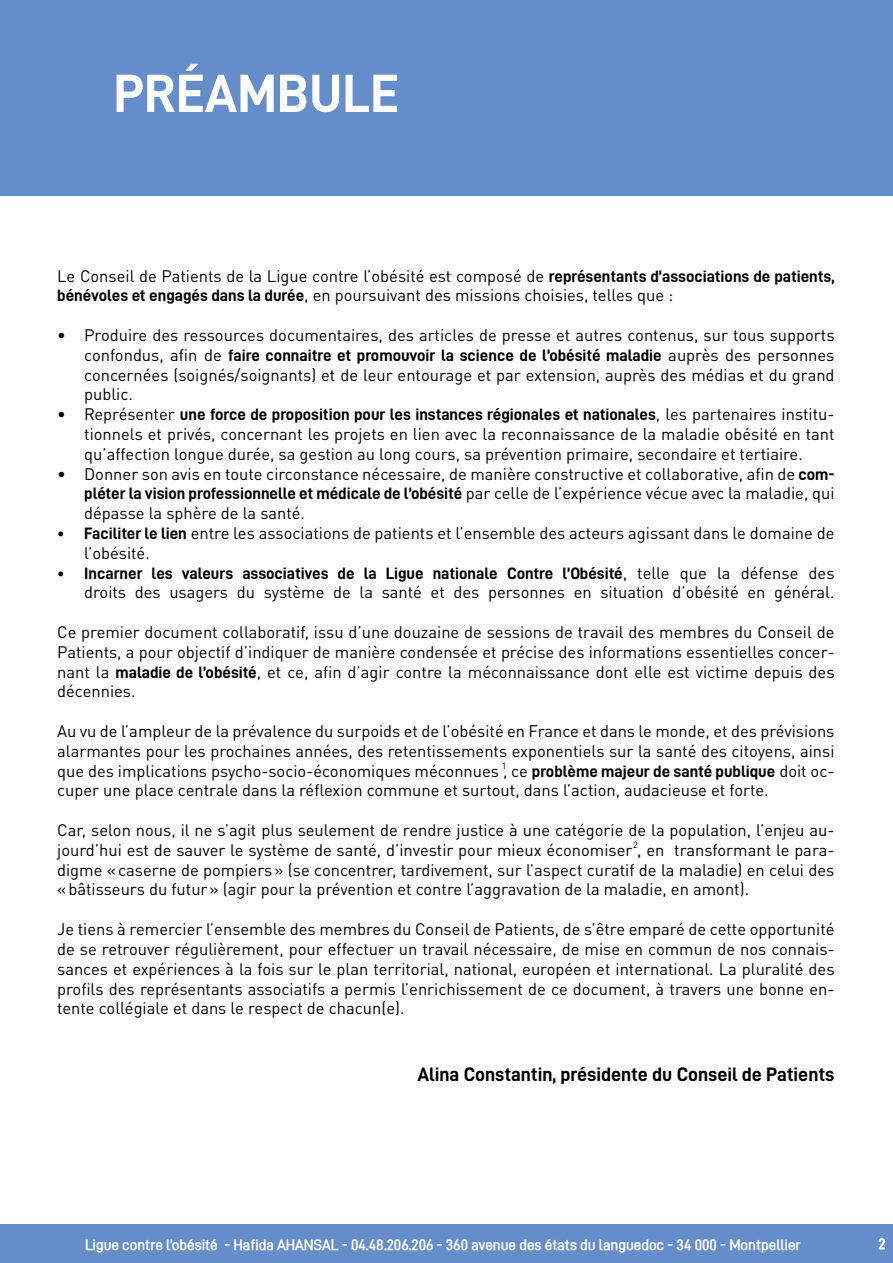
<style>
.page{position:relative;width:893px;height:1263px;background:#fff}
.page>*{position:absolute;margin:0;border:0;box-sizing:border-box;transform-origin:0 0}
.t1{font:54px "D DIN PRO Bold";color:#fff}
.t2{font:19.5px "D DIN PRO Bold";color:#000}
.t3{font:16.5px/19.8px "DIN Pro";color:#000}
.t4{font:16.5px "D DIN PRO Bold";color:#000}
.t5{font:700 15px "D DIN PRO Semi";color:#fff}
.t6{font:9px "DIN Pro";color:#000}
.s1{font-family:"D DIN PRO Bold"}
.s2{font-family:"DIN Pro"}
</style>
<div class="page">
<div style="left:0;top:0;width:893px;height:196px;background:#648dc9"></div>
<div style="left:0;top:1225px;width:893px;height:38px;background:#648dc9"></div>
<h1 class="t1" style="left:113px;top:63px;width:287px">PRÉAMBULE</h1>
<p class="t3" style="left:57px;top:264px;width:779px">Le Conseil de Patients de la Ligue contre l’obésité est composé de <span class="s1">représentants d’associations de patients, bénévoles et engagés dans la durée</span>, en poursuivant des missions choisies, telles que :</p>
<p class="t3" style="left:57px;top:323px;width:779px">• Produire des ressources documentaires, des articles de presse et autres contenus, sur tous supports</p>
<p class="t4" style="left:84px;top:346px;width:752px"><span class="s2">confondus, afin de</span> faire connaitre et promouvoir la science de l’obésité maladie <span class="s2">auprès des personnes</span></p>
<p class="t3" style="left:84px;top:363px;width:752px">concernées (soignés/soignants) et de leur entourage et par extension, auprès des médias et du grand public.</p>
<p class="t4" style="left:57px;top:405px;width:779px"><span class="s2">• Représenter</span> une force de proposition pour les instances régionales et nationales<span class="s2">, les partenaires institu-</span></p>
<p class="t3" style="left:84px;top:422px;width:752px">tionnels et privés, concernant les projets en lien avec la reconnaissance de la maladie obésité en tant qu’affection longue durée, sa gestion au long cours, sa prévention primaire, secondaire et tertiaire.</p>
<p class="t3" style="left:57px;top:462px;width:779px">• Donner son avis en toute circonstance nécessaire, de manière constructive et collaborative, afin de <span class="s1">com-</span></p>
<p class="t4" style="left:84px;top:485px;width:752px">pléter la vision professionnelle et médicale de l’obésité <span class="s2">par celle de l’expérience vécue avec la maladie, qui</span></p>
<p class="t3" style="left:84px;top:502px;width:222px">dépasse la sphère de la santé.</p>
<p class="t3" style="left:84px;top:521px;width:752px;text-indent:-27px"><span class="s1">• Faciliter le lien</span> entre les associations de patients et l’ensemble des acteurs agissant dans le domaine de l’obésité.</p>
<p class="t4" style="left:57px;top:564px;width:779px">• Incarner les valeurs associatives de la Ligue nationale Contre l’Obésité<span class="s2">, telle que la défense des</span></p>
<p class="t3" style="left:84px;top:581px;width:752px">droits des usagers du système de la santé et des personnes en situation d’obésité en général.</p>
<p class="t3" style="left:57px;top:620px;width:779px;text-align:justify">Ce premier document collaboratif, issu d’une douzaine de sessions de travail des membres du Conseil de Patients, a pour objectif d’indiquer de manière condensée et précise des informations essentielles concer&shy;nant la <span class="s1">maladie de l’obésité</span>, et ce, afin d’agir contre la méconnaissance dont elle est victime depuis des décennies.</p>
<p class="t3" style="left:57px;top:719px;width:779px;text-align:justify">Au vu de l’ampleur de la prévalence du surpoids et de l’obésité en France et dans le monde, et des prévisions alarmantes pour les prochaines années, des retentissements exponentiels sur la santé des citoyens, ainsi que des implications psycho-socio-économiques méconnues , ce <span class="s1">problème majeur de santé publique</span> doit oc&shy;cuper une place centrale dans la réflexion commune et surtout, dans l’action, audacieuse et forte.</p>
<p class="t3" style="left:57px;top:818px;width:779px;text-align:justify">Car, selon nous, il ne s’agit plus seulement de rendre justice à une catégorie de la population, l’enjeu au&shy;jourd’hui est de sauver le système de santé, d’investir pour mieux économiser , en transformant le para&shy;digme «caserne de pompiers» (se concentrer, tardivement, sur l’aspect curatif de la maladie) en celui des «bâtisseurs du futur» (agir pour la prévention et contre l’aggravation de la maladie, en amont).</p>
<p class="t3" style="left:57px;top:917px;width:779px;text-align:justify">Je tiens à remercier l’ensemble des membres du Conseil de Patients, de s’être emparé de cette opportunité de se retrouver régulièrement, pour effectuer un travail nécessaire, de mise en commun de nos connais&shy;sances et expériences à la fois sur le plan territorial, national, européen et international. La pluralité des profils des représentants associatifs a permis l’enrichissement de ce document, à travers une bonne en&shy;tente collégiale et dans le respect de chacun(e).</p>
<p class="t6" style="left:502px;top:758px;width:6px">1</p>
<p class="t6" style="left:633px;top:838px;width:6px">2</p>
<p class="t2" style="left:417px;top:1063px;width:419px">Alina Constantin, présidente du Conseil de Patients</p>
<p class="t5" style="left:85px;top:1236px;width:717px">Ligue contre l’obésité - Hafida AHANSAL - 04.48.206.206 - 360 avenue des états du languedoc - 34 000 - Montpellier</p>
<p class="t5" style="left:878px;top:1235px;width:9px">2</p>
</div>
